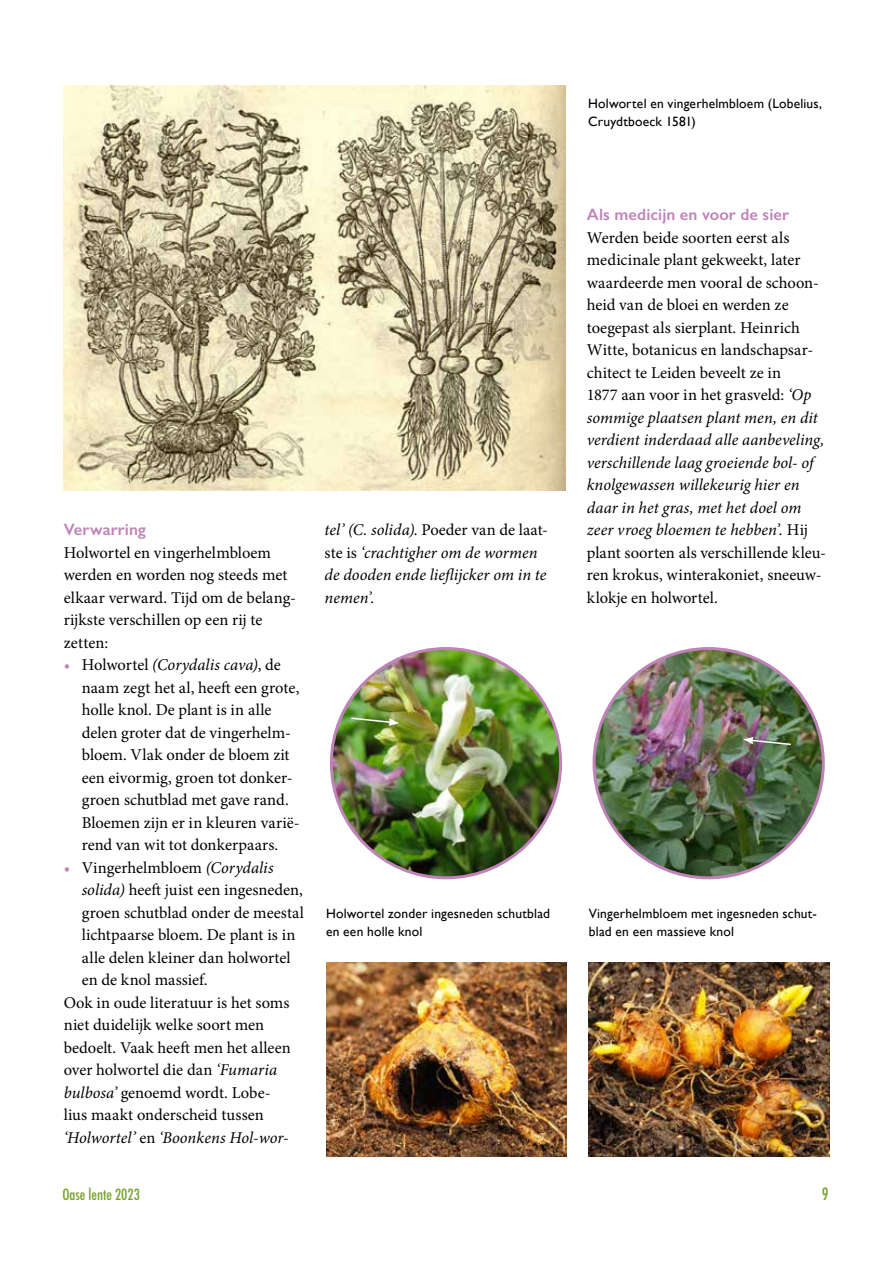
<style>
.page{position:relative;width:893px;height:1263px;background:#fff}
.page>*{position:absolute;margin:0;border:0;box-sizing:border-box;transform-origin:0 0}
.t1{font:16.5px/22.5px "Minion Pro";color:#000}
.t2{font:italic 16.5px/22.5px "Minion Pro";color:#000}
.t3{font:600 16.5px "Gill Sans";letter-spacing:.005em;color:#bf83b9}
.t4{font:500 condensed 16.5px "Futura";color:#78a22f}
.t5{font:500 condensed 15px "Futura";color:#78a22f}
.t6{font:13.5px/18px "Gill Sans";letter-spacing:.015em;color:#000}
.s1{color:#bf83b9}
.s2{font-style:italic}
.s3{font-style:normal}
</style>
<div class="page">
<img style="left:331px;top:648px;width:230px;height:230px;border-radius:115px">
<img style="left:594px;top:648px;width:229px;height:230px;border-radius:115px">
<img style="left:64px;top:85px;width:502px;height:405px">
<img style="left:589px;top:963px;width:240px;height:194px">
<img style="left:326px;top:963px;width:241px;height:194px">
<svg style="left:743px;top:737px;width:50px;height:9px"></svg>
<svg style="left:350px;top:716px;width:49px;height:10px"></svg>
<p class="t6" style="left:588px;top:94px;width:235px">Holwortel en vingerhelmbloem (Lobelius,<br>Cruydtboeck 1581)</p>
<p class="t3" style="left:64px;top:519px;width:84px">Verwarring</p>
<p class="t1" style="left:64px;top:541px;width:234px">Holwortel en vingerhelmbloem werden en worden nog steeds met elkaar verward. Tijd om de belang&shy;rijkste verschillen op een rij te zetten:</p>
<p class="t1" style="left:82px;top:654px;width:219px;text-indent:-18px"><span class="s1">•</span> Holwortel <span class="s2">(Corydalis cava)</span>, de naam zegt het al, heeft een grote, holle knol. De plant is in alle delen groter dat de vingerhelm&shy;bloem. Vlak onder de bloem zit een eivormig, groen tot donker&shy;groen schutblad met gave rand.<br>Bloemen zijn er in kleuren varië&shy;rend van wit tot donkerpaars.</p>
<p class="t1" style="left:64px;top:856px;width:211px"><span class="s1">•</span> Vingerhelmbloem <span class="s2">(Corydalis</span></p>
<p class="t1" style="left:82px;top:879px;width:223px"><span class="s2">solida)</span> heeft juist een ingesneden,</p>
<p class="t1" style="left:82px;top:901px;width:224px">groen schutblad onder de meestal</p>
<p class="t1" style="left:82px;top:924px;width:215px">lichtpaarse bloem. De plant is in</p>
<p class="t1" style="left:82px;top:946px;width:210px">alle delen kleiner dan holwortel</p>
<p class="t1" style="left:82px;top:969px;width:127px">en de knol massief.</p>
<p class="t1" style="left:64px;top:991px;width:227px">Ook in oude literatuur is het soms</p>
<p class="t1" style="left:64px;top:1014px;width:202px">niet duidelijk welke soort men</p>
<p class="t1" style="left:64px;top:1036px;width:228px">bedoelt. Vaak heeft men het alleen</p>
<p class="t1" style="left:64px;top:1059px;width:215px">over holwortel die dan <span class="s2">‘Fumaria</span></p>
<p class="t1" style="left:64px;top:1081px;width:208px"><span class="s2">bulbosa’</span> genoemd wordt. Lobe-</p>
<p class="t1" style="left:64px;top:1104px;width:202px">lius maakt onderscheid tussen</p>
<p class="t2" style="left:64px;top:1126px;width:227px">‘Holwortel’ <span class="s3">en</span> ‘Boonkens Hol-wor-</p>
<p class="t2" style="left:325px;top:519px;width:225px">tel’ (C. solida)<span class="s3">. Poeder van de laat&shy;ste is</span> ‘crachtigher om de wormen de dooden ende lieflijcker om in te nemen’.</p>
<p class="t3" style="left:587px;top:205px;width:204px">Als medicijn en voor de sier</p>
<p class="t1" style="left:587px;top:226px;width:241px">Werden beide soorten eerst als medicinale plant gekweekt, later waardeerde men vooral de schoon&shy;heid van de bloei en werden ze toegepast als sierplant. Heinrich Witte, botanicus en landschapsar&shy;chitect te Leiden beveelt ze in<br>1877 aan voor in het grasveld: <span class="s2">‘Op sommige plaatsen plant men, en dit verdient inderdaad alle aanbeveling, verschillende laag groeiende bol- of knolgewassen willekeurig hier en daar in het gras, met het doel om zeer vroeg bloemen te hebben’.</span> Hij plant soorten als verschillende kleu&shy;ren krokus, winterakoniet, sneeuw&shy;klokje en holwortel.</p>
<p class="t6" style="left:326px;top:905px;width:226px">Holwortel zonder ingesneden schutblad en een holle knol</p>
<p class="t6" style="left:589px;top:904px;width:230px">Vingerhelmbloem met ingesneden schut&shy;blad en een massieve knol</p>
<p class="t5" style="left:62px;top:1185px;width:79px">Oase lente 2023</p>
<p class="t4" style="left:822px;top:1184px;width:8px">9</p>
</div>
